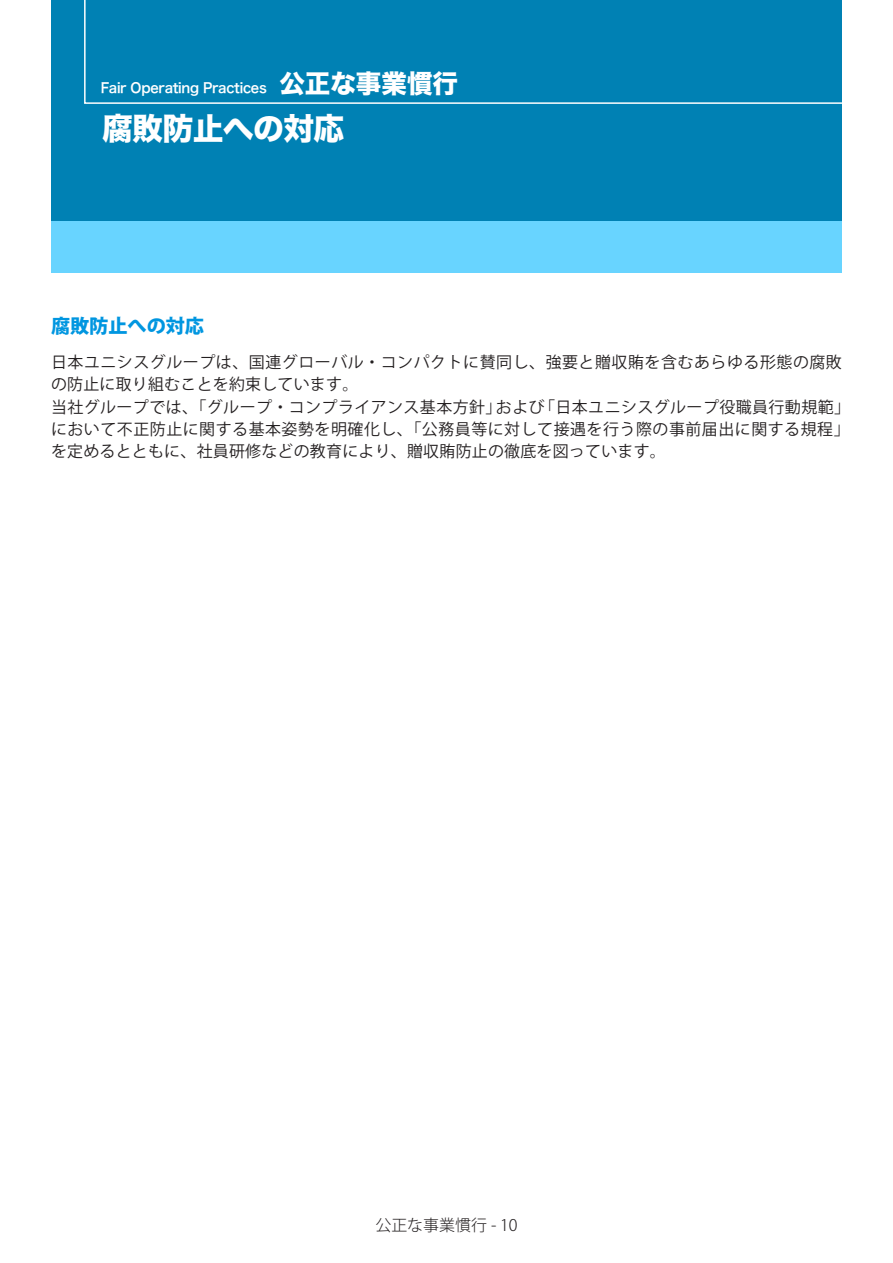
<style>
.page{position:relative;width:893px;height:1263px;background:#fff}
.page>*{position:absolute;margin:0;border:0;box-sizing:border-box;transform-origin:0 0}
.t1{font:30.9px "Hira Kaku Std W8";letter-spacing:-.02em;color:#fff}
.t2{font:800 19.2px "Koz Go Pro";color:#0096e0}
.t3{font:15.9px/22.4px "Koz Go Pro";letter-spacing:.03em;color:#231f20}
.t4{font:300 15.9px "Koz Go Pro";color:#231f20}
.t5{font:13.8px "Hira Kaku Pro W6";letter-spacing:-.02em;color:#fff;scale:.95 1}
.s1{font-family:"Hira Kaku Std W8";font-size:25.5px}
</style>
<div class="page">
<div style="left:51px;top:0;width:791px;height:221px;background:#0081b4"></div>
<div style="left:51px;top:221px;width:791px;height:51px;background:#68d4ff"></div>
<svg style="left:84px;top:0;width:758px;height:104px"></svg>
<p class="t5" style="left:101px;top:75px;width:378px">Fair Operating Practices　<span class="s1">公正な事業慣行</span></p>
<p class="t1" style="left:102px;top:111px;width:244px">腐敗防止への対応</p>
<p class="t2" style="left:51px;top:313px;width:155px">腐敗防止への対応</p>
<p class="t3" style="left:51px;top:351px;width:800px">日本ユニシスグループは、国連グローバル・コンパクトに賛同し、強要と贈収賄を含むあらゆる形態の腐敗の防止に取り組むことを約束しています。<br>当社グループでは、「グループ・コンプライアンス基本方針」および「日本ユニシスグループ役職員行動規範」において不正防止に関する基本姿勢を明確化し、「公務員等に対して接遇を行う際の事前届出に関する規程」を定めるとともに、社員研修などの教育により、贈収賄防止の徹底を図っています。</p>
<p class="t4" style="left:375px;top:1215px;width:144px">公正な事業慣行 - 10</p>
</div>
